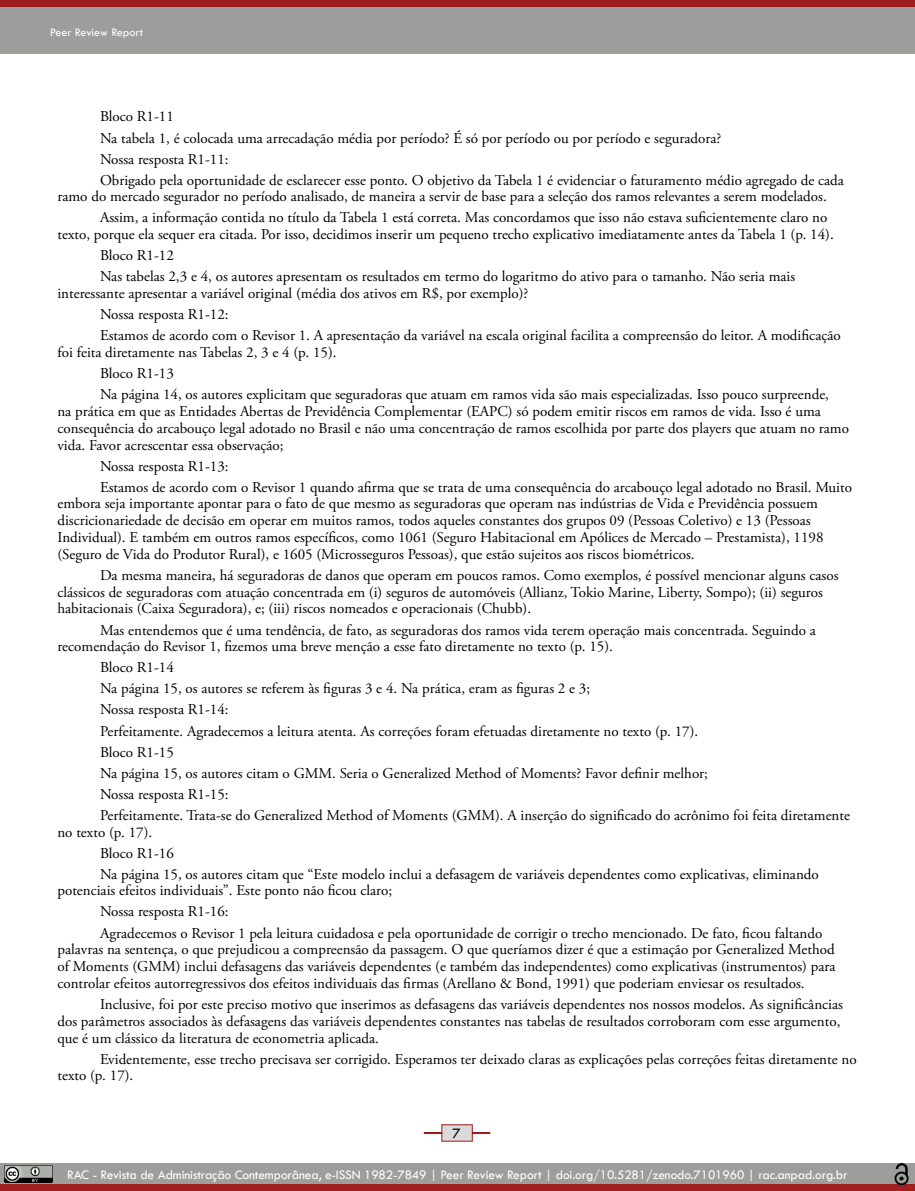
<style>
.page{position:relative;width:915px;height:1191px;background:#fff}
.page>*{position:absolute;margin:0;border:0;box-sizing:border-box;transform-origin:0 0}
.t1{font:15px/21px "Adobe Garamond Pro";color:#000}
.t2{font:15px "Tw Cen";color:#000}
.t3{font:13.5px "Tw Cen";letter-spacing:-.01em;color:#fff}
.t4{font:12px "Tw Cen";color:#fff}
</style>
<div class="page">
<div style="left:0;top:0;width:914px;height:54px;background:#9d9d9c"></div>
<div style="left:0;top:0;width:914px;height:7px;background:#9d1a18"></div>
<svg style="left:423px;top:1124px;width:68px;height:18px"></svg>
<div style="left:0;top:1163px;width:914px;height:21px;background:#9d9d9c"></div>
<div style="left:0;top:1184px;width:914px;height:7px;background:#a0211f"></div>
<img style="left:5px;top:1165px;width:47px;height:17px">
<img style="left:894px;top:1163px;width:14px;height:21px">
<p class="t4" style="left:50px;top:25px;width:94px">Peer Review Report</p>
<p class="t1" style="left:100px;top:107px;width:745px">Bloco R1-11<br>Na tabela 1, é colocada uma arrecadação média por período? É só por período ou por período e seguradora?<br>Nossa resposta R1-11:<br>Obrigado pela oportunidade de esclarecer esse ponto. O objetivo da Tabela 1 é evidenciar o faturamento médio agregado de cada</p>
<p class="t1" style="left:57px;top:187px;width:771px;text-align:right">ramo do mercado segurador no período analisado, de maneira a servir de base para a seleção dos ramos relevantes a serem modelados.<br>Assim, a informação contida no título da Tabela 1 está correta. Mas concordamos que isso não estava suficientemente claro no</p>
<p class="t1" style="left:100px;top:224px;width:735px;text-indent:-43px">texto, porque ela sequer era citada. Por isso, decidimos inserir um pequeno trecho explicativo imediatamente antes da Tabela 1 (p. 14).<br>Bloco R1-12<br>Nas tabelas 2,3 e 4, os autores apresentam os resultados em termo do logaritmo do ativo para o tamanho. Não seria mais</p>
<p class="t1" style="left:100px;top:283px;width:742px;text-indent:-43px">interessante apresentar a variável original (média dos ativos em R$, por exemplo)?<br>Nossa resposta R1-12:<br>Estamos de acordo com o Revisor 1. A apresentação da variável na escala original facilita a compreensão do leitor. A modificação</p>
<p class="t1" style="left:100px;top:342px;width:730px;text-indent:-43px">foi feita diretamente nas Tabelas 2, 3 e 4 (p. 15).<br>Bloco R1-13<br>Na página 14, os autores explicitam que seguradoras que atuam em ramos vida são mais especializadas. Isso pouco surpreende,</p>
<p class="t1" style="left:57px;top:403px;width:792px;line-height:16.8px">na prática em que as Entidades Abertas de Previdência Complementar (EAPC) só podem emitir riscos em ramos de vida. Isso é uma consequência do arcabouço legal adotado no Brasil e não uma concentração de ramos escolhida por parte dos players que atuam no ramo vida. Favor acrescentar essa observação;</p>
<p class="t1" style="left:100px;top:456px;width:753px">Nossa resposta R1-13:<br>Estamos de acordo com o Revisor 1 quando afirma que se trata de uma consequência do arcabouço legal adotado no Brasil. Muito</p>
<p class="t1" style="left:57px;top:496px;width:767px;line-height:16.8px">embora seja importante apontar para o fato de que mesmo as seguradoras que operam nas indústrias de Vida e Previdência possuem discricionariedade de decisão em operar em muitos ramos, todos aqueles constantes dos grupos 09 (Pessoas Coletivo) e 13 (Pessoas Individual). E também em outros ramos específicos, como 1061 (Seguro Habitacional em Apólices de Mercado – Prestamista), 1198 (Seguro de Vida do Produtor Rural), e 1605 (Microsseguros Pessoas), que estão sujeitos aos riscos biométricos.</p>
<p class="t1" style="left:57px;top:567px;width:782px;line-height:16.8px;text-indent:43px">Da mesma maneira, há seguradoras de danos que operam em poucos ramos. Como exemplos, é possível mencionar alguns casos clássicos de seguradoras com atuação concentrada em (i) seguros de automóveis (Allianz, Tokio Marine, Liberty, Sompo); (ii) seguros habitacionais (Caixa Seguradora), e; (iii) riscos nomeados e operacionais (Chubb).</p>
<p class="t1" style="left:57px;top:622px;width:759px;line-height:16.8px;text-indent:43px">Mas entendemos que é uma tendência, de fato, as seguradoras dos ramos vida terem operação mais concentrada. Seguindo a recomendação do Revisor 1, fizemos uma breve menção a esse fato diretamente no texto (p. 15).</p>
<p class="t1" style="left:100px;top:657px;width:751px">Bloco R1-14<br>Na página 15, os autores se referem às figuras 3 e 4. Na prática, eram as figuras 2 e 3;<br>Nossa resposta R1-14:<br>Perfeitamente. Agradecemos a leitura atenta. As correções foram efetuadas diretamente no texto (p. 17).<br>Bloco R1-15<br>Na página 15, os autores citam o GMM. Seria o Generalized Method of Moments? Favor definir melhor;<br>Nossa resposta R1-15:<br>Perfeitamente. Trata-se do Generalized Method of Moments (GMM). A inserção do significado do acrônimo foi feita diretamente</p>
<p class="t1" style="left:100px;top:821px;width:720px;text-indent:-43px">no texto (p. 17).<br>Bloco R1-16<br>Na página 15, os autores citam que “Este modelo inclui a defasagem de variáveis dependentes como explicativas, eliminando</p>
<p class="t1" style="left:100px;top:880px;width:723px;text-indent:-43px">potenciais efeitos individuais”. Este ponto não ficou claro;<br>Nossa resposta R1-16:<br>Agradecemos o Revisor 1 pela leitura cuidadosa e pela oportunidade de corrigir o trecho mencionado. De fato, ficou faltando</p>
<p class="t1" style="left:57px;top:941px;width:779px;line-height:16.8px;text-align:justify">palavras na sentença, o que prejudicou a compreensão da passagem. O que queríamos dizer é que a estimação por Generalized Method of Moments (GMM) inclui defasagens das variáveis dependentes (e também das independentes) como explicativas (instrumentos) para controlar efeitos autorregressivos dos efeitos individuais das firmas (Arellano &amp; Bond, 1991) que poderiam enviesar os resultados.</p>
<p class="t1" style="left:57px;top:996px;width:786px;line-height:16.8px;text-indent:43px">Inclusive, foi por este preciso motivo que inserimos as defasagens das variáveis dependentes nos nossos modelos. As significâncias dos parâmetros associados às defasagens das variáveis dependentes constantes nas tabelas de resultados corroboram com esse argumento, que é um clássico da literatura de econometria aplicada.</p>
<p class="t1" style="left:57px;top:1051px;width:800px;line-height:16.8px;text-indent:43px">Evidentemente, esse trecho precisava ser corrigido. Esperamos ter deixado claras as explicações pelas correções feitas diretamente no texto (p. 17).</p>
<p class="t2" style="left:453px;top:1124px;width:10px">7</p>
<p class="t3" style="left:67px;top:1166px;width:781px">RAC - Revista de Administração Contemporânea, e-ISSN 1982-7849 | Peer Review Report | doi.org/10.5281/zenodo.7101960 | rac.anpad.org.br</p>
</div>
